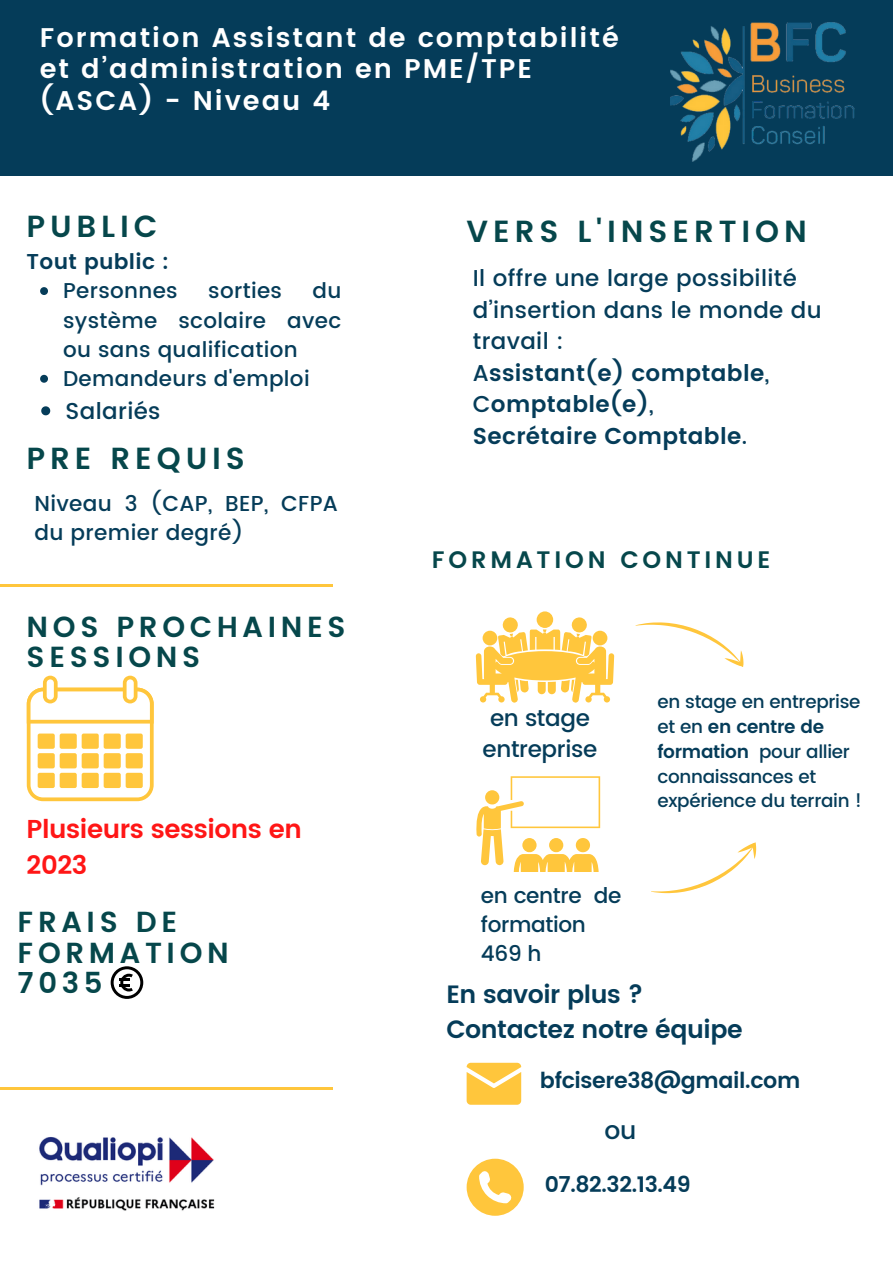
<style>
.page{position:relative;width:893px;height:1264px;background:#fff}
.page>*{position:absolute;margin:0;border:0;box-sizing:border-box;transform-origin:0 0}
.t1{font:600 30.45px "Poppins";letter-spacing:.16em;color:#06474b}
.t2{font:600 28.95px/30.3px "Poppins";letter-spacing:.16em;color:#06474b}
.t3{font:600 27px/31.5px "Poppins";letter-spacing:.075em;color:#fff}
.t4{font:600 25.8px/35.5px "Poppins";letter-spacing:-.015em;color:#ff1616}
.t5{font:600 25.05px/34.2px "Poppins";letter-spacing:-.015em;color:#053c59}
.t6{font:500 25.05px "Poppins";color:#053c59}
.t7{font:600 23.85px "Poppins";letter-spacing:.16em;color:#06474b}
.t8{font:500 23.1px/31.5px "Poppins";letter-spacing:-.015em;color:#053c59;text-align:center}
.t9{font:500 22.95px/31.5px "Poppins";letter-spacing:.015em;color:#053c59}
.t10{font:600 22.95px "Poppins";letter-spacing:.015em;color:#053c59}
.t11{font:600 22.05px "Poppins";letter-spacing:-.015em;color:#053c59}
.t12{font:500 21.6px/29.2px "Poppins";letter-spacing:.015em;color:#053c59}
.t13{font:500 21.6px/29.2px "Poppins";letter-spacing:-.015em;color:#053c59}
.t14{font:500 21.45px/29.2px "Poppins";letter-spacing:.015em;color:#053c59;text-align:justify}
.t15{font:600 21.45px "Poppins";letter-spacing:.015em;color:#053c59}
.t16{font:500 18.3px/24.8px "Poppins";letter-spacing:-.015em;color:#053c59}
.s1{font-weight:500}
.s2{font-weight:600}
</style>
<div class="page">
<div style="left:0;top:0;width:892px;height:175px;background:#053c59"></div>
<hr style="left:0;top:1087px;width:333px;height:2px;background:#ffc63c">
<div style="left:536px;top:611px;width:17px;height:17px;background:#ffc63c;border-radius:50%"></div>
<svg style="left:475px;top:617px;width:139px;height:85px"></svg>
<div style="left:482px;top:630px;width:15px;height:15px;background:#ffc63c;border-radius:50%"></div>
<svg style="left:466px;top:1158px;width:57px;height:57px"></svg>
<svg style="left:635px;top:622px;width:109px;height:45px"></svg>
<hr style="left:0;top:584px;width:333px;height:2px;background:#ffc63c">
<svg style="left:27px;top:675px;width:127px;height:126px"></svg>
<svg style="left:651px;top:842px;width:106px;height:52px"></svg>
<svg style="left:476px;top:776px;width:124px;height:95px"></svg>
<img style="left:670px;top:23px;width:184px;height:138px">
<img style="left:39px;top:1137px;width:176px;height:74px">
<svg style="left:466px;top:1062px;width:55px;height:42px;background:#ffce59"></svg>
<svg style="left:111px;top:966px;width:32px;height:32px"></svg>
<svg style="left:40px;top:287px;width:8px;height:8px"></svg>
<svg style="left:40px;top:375px;width:8px;height:8px"></svg>
<svg style="left:41px;top:406px;width:9px;height:9px"></svg>
<p class="t3" style="left:40px;top:21px;width:580px">Formation Assistant de comptabilité et d’administration en PME/TPE</p>
<p class="t3" style="left:40px;top:84px;width:292px">(ASCA) - Niveau 4</p>
<p class="t1" style="left:26px;top:209px;width:132px">PUBLIC</p>
<p class="t15" style="left:27px;top:249px;width:144px">Tout public :</p>
<p class="t14" style="left:63px;top:276px;width:116px">Personnes</p>
<p class="t14" style="left:208px;top:276px;width:75px">sorties</p>
<p class="t14" style="left:63px;top:276px;width:280px;text-indent:249px">du système scolaire avec ou sans qualification</p>
<p class="t14" style="left:63px;top:364px;width:248px">Demandeurs d'emploi</p>
<p class="t9" style="left:66px;top:395px;width:96px">Salariés</p>
<p class="t1" style="left:27px;top:440px;width:220px">PRE REQUIS</p>
<p class="t12" style="left:34px;top:489px;width:305px">Niveau 3 (CAP, BEP, CFPA du premier degré)</p>
<p class="t2" style="left:27px;top:611px;width:320px">NOS PROCHAINES</p>
<p class="t2" style="left:27px;top:642px;width:175px">SESSIONS</p>
<p class="t4" style="left:27px;top:811px;width:277px">Plusieurs sessions en<br>2023</p>
<p class="t2" style="left:18px;top:907px;width:213px">FRAIS DE<br>FORMATION</p>
<p class="t2" style="left:18px;top:967px;width:86px">7035</p>
<p class="t1" style="left:466px;top:214px;width:342px">VERS L'INSERTION</p>
<p class="t9" style="left:473px;top:263px;width:350px">Il offre une large possibilité d’insertion dans le monde du travail :</p>
<p class="t10" style="left:473px;top:359px;width:298px"><span class="s1">A</span>ssistant(e) comptable<span class="s1">,</span></p>
<p class="t10" style="left:473px;top:391px;width:182px"><span class="s1">C</span>omptable(e)<span class="s1">,</span></p>
<p class="t10" style="left:473px;top:422px;width:276px">Secrétaire Comptable<span class="s1">.</span></p>
<p class="t7" style="left:432px;top:546px;width:340px">FORMATION CONTINUE</p>
<p class="t8" style="left:482px;top:702px;width:116px">en stage entreprise</p>
<p class="t16" style="left:657px;top:689px;width:206px">en stage en entreprise et en <span class="s2">en centre de formation</span> pour allier connaissances et expérience du terrain !</p>
<p class="t13" style="left:481px;top:880px;width:142px">en centre de formation<br>469 h</p>
<p class="t5" style="left:446px;top:977px;width:298px">En savoir plus ?<br>Contactez notre équipe</p>
<p class="t11" style="left:540px;top:1066px;width:262px">bfcisere38@gmail.com</p>
<p class="t6" style="left:604px;top:1115px;width:33px">ou</p>
<p class="t11" style="left:544px;top:1171px;width:148px">07.82.32.13.49</p>
</div>
